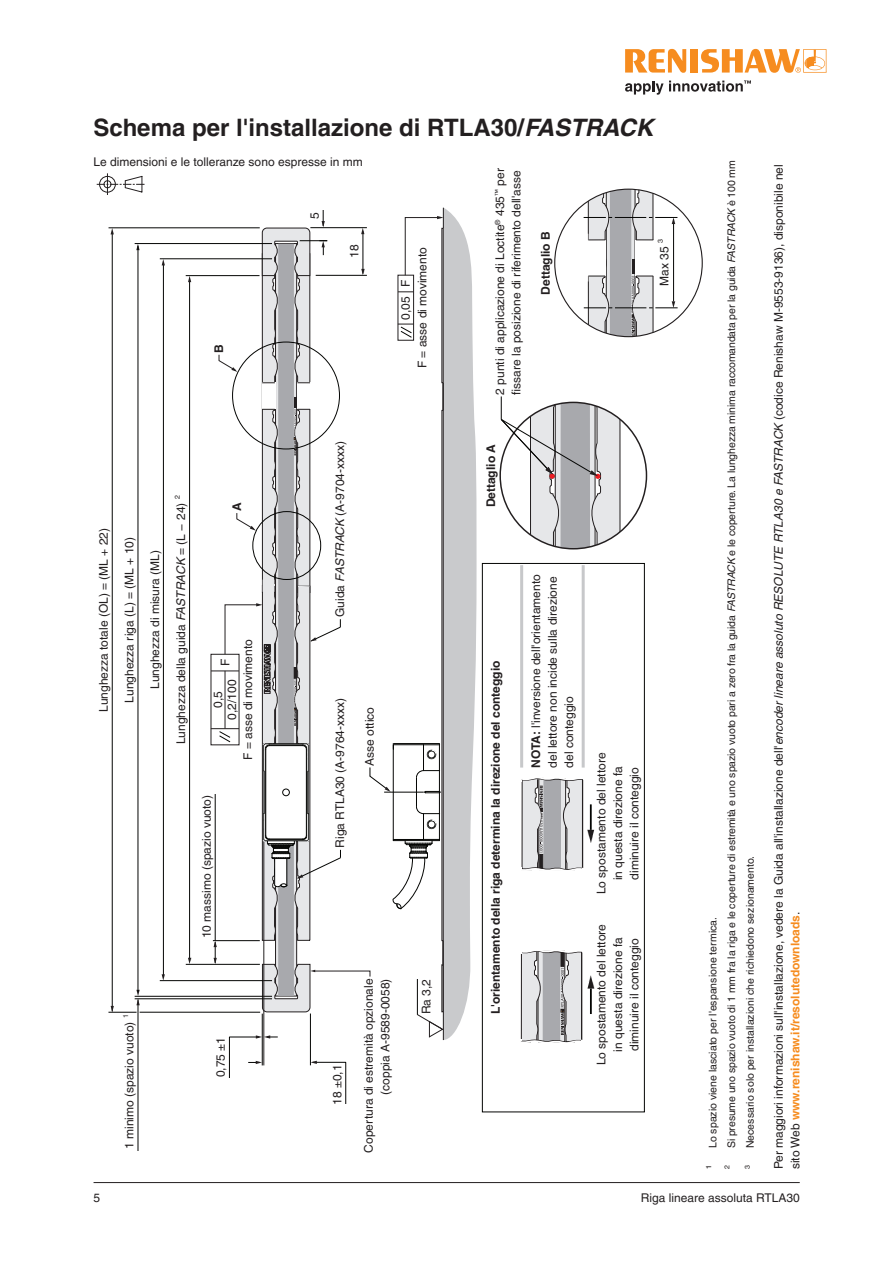
<style>
.page{position:relative;width:893px;height:1263px;background:#fff}
.page>*{position:absolute;margin:0;border:0;box-sizing:border-box;transform-origin:0 0}
.Heading_1__16pt_bold{font:700 24px "Helvetica LT Pro";color:#231f20}
.Figure_annotation_centred{font:12px/16.5px "Helvetica LT Pro";color:#231f20;text-align:center}
._8pt_Body_Text{font:12px/16.5px "Helvetica LT Pro";color:#231f20}
.Figure_annotation{font:12px/16.5px "Helvetica LT Pro";color:#231f20}
.Figure_annotation_right{font:12px/16.5px "Helvetica LT Pro";color:#231f20;text-align:right}
._8pt_Note{font:12px/16.5px "Helvetica LT Pro";color:#231f20}
.Figure_annotation_centred-2{font:700 12px "Helvetica LT Pro";color:#231f20}
.Figure_annotation-2{font:700 12px "Helvetica LT Pro";color:#231f20}
.Footnote{font:12px "Helvetica LT Pro";color:#231f20}
.Footnote-2{font:10.5px "Helvetica LT Pro";letter-spacing:-.01em;color:#231f20}
.Footnote-3{font:7.05px "Helvetica LT Pro";color:#231f20}
.Figure_annotation_centred-3{font:7.05px "Helvetica LT Pro";color:#231f20}
.Figure_annotation_right-2{font:7.05px "Helvetica LT Pro";color:#231f20}
.s1{font-style:italic}
.s2{font-weight:700}
.s3{font-weight:700;color:#f68c1f}
</style>
<div class="page">
<hr style="left:94px;top:1182px;width:706px;height:1px;background:#231f20">
<hr style="left:135px;top:996px;width:137px;height:1px;background:#040503">
<hr style="left:135px;top:998px;width:137px;height:1px;background:#040503">
<hr style="left:140px;top:1012px;width:120px;height:1px;background:#040503">
<hr style="left:138px;top:999px;width:1px;height:158px;background:#040503">
<hr style="left:186px;top:964px;width:74px;height:1px;background:#040503">
<hr style="left:160px;top:980px;width:112px;height:1px;background:#040503">
<hr style="left:160px;top:258px;width:112px;height:1px;background:#040503">
<hr style="left:112px;top:233px;width:1px;height:778px;background:#040503">
<hr style="left:135px;top:243px;width:137px;height:1px;background:#040503">
<hr style="left:163px;top:264px;width:1px;height:711px;background:#040503">
<hr style="left:109px;top:228px;width:151px;height:1px;background:#040503">
<hr style="left:189px;top:280px;width:1px;height:679px;background:#040503">
<svg style="left:188px;top:958px;width:3px;height:6px"></svg>
<svg style="left:108px;top:990px;width:32px;height:23px"></svg>
<svg style="left:162px;top:259px;width:3px;height:6px"></svg>
<svg style="left:111px;top:228px;width:3px;height:6px"></svg>
<svg style="left:188px;top:276px;width:3px;height:6px"></svg>
<hr style="left:186px;top:275px;width:73px;height:1px;background:#040503">
<svg style="left:136px;top:244px;width:4px;height:6px"></svg>
<hr style="left:138px;top:246px;width:1px;height:746px;background:#040503">
<svg style="left:162px;top:974px;width:3px;height:7px"></svg>
<div style="left:482px;top:563px;width:163px;height:549px;border:1px solid #040503"></div>
<svg style="left:520px;top:950px;width:74px;height:93px"></svg>
<svg style="left:521px;top:778px;width:73px;height:93px;background:#c5c5c7"></svg>
<svg style="left:501px;top:396px;width:120px;height:153px"></svg>
<svg style="left:211px;top:207px;width:266px;height:897px"></svg>
<svg style="left:584px;top:189px;width:94px;height:148px"></svg>
<svg style="left:97px;top:173px;width:48px;height:22px"></svg>
<hr style="left:520px;top:565px;width:3px;height:202px;background:#c7c8ca">
<hr style="left:582px;top:565px;width:3px;height:202px;background:#c7c8ca">
<div style="left:132px;top:1151px;width:10px;height:14px;background:#fff"></div>
<div style="left:210px;top:748px;width:12px;height:46px;background:#fff"></div>
<div style="left:218px;top:1079px;width:23px;height:34px;background:#fff"></div>
<div style="left:319px;top:189px;width:9px;height:21px;background:#fff"></div>
<div style="left:409px;top:944px;width:23px;height:34px;background:#fff"></div>
<svg style="left:625px;top:49px;width:61px;height:24px"></svg>
<div style="left:690px;top:49px;width:8px;height:24px;background:#f68c1f"></div>
<svg style="left:701px;top:49px;width:125px;height:24px"></svg>
<svg style="left:625px;top:80px;width:126px;height:15px"></svg>
<p class="Heading_1__16pt_bold" style="left:94px;top:113px;width:561px">Schema per l'installazione di RTLA30/<span class="s1">FASTRACK</span></p>
<p class="_8pt_Body_Text" style="left:94px;top:153px;width:271px">Le dimensioni e le tolleranze sono espresse in mm</p>
<p class="Figure_annotation" style="left:492px;top:395px;width:228px;rotate:-90deg">2 punti di applicazione di Loctite<sup>®</sup> 435<sup>™</sup> per fissare la posizione di riferimento dell'asse</p>
<p class="Figure_annotation" style="left:306px;top:219px;width:8px;rotate:-90deg">5</p>
<p class="Figure_annotation_centred-2" style="left:538px;top:295px;width:65px;rotate:-90deg">Dettaglio B</p>
<p class="Figure_annotation_centred-3" style="left:656px;top:243px;width:5px;rotate:-90deg">3</p>
<p class="Figure_annotation_centred" style="left:346px;top:258px;width:15px;rotate:-90deg">18</p>
<p class="Figure_annotation_centred" style="left:656px;top:286px;width:41px;rotate:-90deg">Max 35</p>
<p class="Figure_annotation_centred" style="left:414px;top:368px;width:122px;rotate:-90deg">F = asse di movimento</p>
<p class="Figure_annotation_centred" style="left:397px;top:287px;width:9px;rotate:-90deg">F</p>
<p class="Figure_annotation_centred" style="left:397px;top:319px;width:25px;rotate:-90deg">0,05</p>
<p class="Figure_annotation-2" style="left:212px;top:353px;width:10px;rotate:-90deg">B</p>
<p class="Figure_annotation_centred" style="left:95px;top:712px;width:186px;rotate:-90deg">Lunghezza totale (OL) = (ML + 22)</p>
<p class="Figure_annotation_centred" style="left:121px;top:703px;width:167px;rotate:-90deg">Lunghezza riga (L) = (ML + 10)</p>
<p class="Figure_annotation_centred" style="left:147px;top:689px;width:140px;rotate:-90deg">Lunghezza di misura (ML)</p>
<p class="Figure_annotation_centred-3" style="left:173px;top:499px;width:5px;rotate:-90deg">2</p>
<p class="Figure_annotation_centred" style="left:173px;top:744px;width:243px;rotate:-90deg">Lunghezza della guida <span class="s1">FASTRACK</span> = (L − 24)</p>
<p class="Figure_annotation-2" style="left:230px;top:511px;width:10px;rotate:-90deg">A</p>
<p class="Figure_annotation_centred" style="left:240px;top:760px;width:122px;rotate:-90deg">F = asse di movimento</p>
<p class="Figure_annotation_centred" style="left:217px;top:666px;width:9px;rotate:-90deg">F</p>
<p class="Figure_annotation_centred" style="left:224px;top:720px;width:42px;rotate:-90deg">0,2/100</p>
<p class="Figure_annotation_centred" style="left:210px;top:708px;width:18px;rotate:-90deg">0,5</p>
<p class="Figure_annotation" style="left:198px;top:938px;width:145px;rotate:-90deg">10 massimo (spazio vuoto)</p>
<p class="Figure_annotation_right-2" style="left:121px;top:1018px;width:5px;rotate:-90deg">1</p>
<p class="Figure_annotation_right" style="left:121px;top:1149px;width:129px;rotate:-90deg">1 minimo (spazio vuoto)</p>
<p class="Figure_annotation_right" style="left:212px;top:1077px;width:42px;rotate:-90deg">0,75 ±1</p>
<p class="Figure_annotation" style="left:332px;top:617px;width:178px;rotate:-90deg">Guida <span class="s1">FASTRACK</span> (A-9704-xxxx)</p>
<p class="Figure_annotation" style="left:332px;top:848px;width:151px;rotate:-90deg">Riga RTLA30 (A-9764-xxxx)</p>
<p class="Figure_annotation" style="left:361px;top:766px;width:60px;rotate:-90deg">Asse ottico</p>
<p class="Figure_annotation_right" style="left:329px;top:1105px;width:42px;rotate:-90deg">18 ±0,1</p>
<p class="Figure_annotation_right" style="left:360px;top:1152px;width:175px;rotate:-90deg">Copertura di estremità opzionale (coppia A-9589-0058)</p>
<p class="Figure_annotation" style="left:418px;top:1014px;width:37px;rotate:-90deg">Ra 3,2</p>
<p class="Figure_annotation_centred-2" style="left:484px;top:507px;width:65px;rotate:-90deg">Dettaglio A</p>
<p class="Figure_annotation_centred-2" style="left:488px;top:1014px;width:355px;rotate:-90deg">L'orientamento della riga determina la direzione del conteggio</p>
<p class="_8pt_Note" style="left:528px;top:767px;width:195px;rotate:-90deg"><span class="s2">NOTA:</span> l'inversione dell'orientamento del lettore non incide sulla direzione del conteggio</p>
<p class="Figure_annotation_centred" style="left:593px;top:894px;width:143px;rotate:-90deg">Lo spostamento del lettore in questa direzione fa diminuire il conteggio</p>
<p class="Figure_annotation_centred" style="left:593px;top:1065px;width:143px;rotate:-90deg">Lo spostamento del lettore in questa direzione fa diminuire il conteggio</p>
<p class="Footnote-2" style="left:707px;top:1148px;width:233px;rotate:-90deg">Lo spazio viene lasciato per l'espansione termica.</p>
<p class="Footnote-2" style="left:725px;top:1148px;width:989px;rotate:-90deg">Si presume uno spazio vuoto di 1 mm fra la riga e le coperture di estremità e uno spazio vuoto pari a zero fra la guida <span class="s1">FASTRACK</span> e le coperture. La lunghezza minima raccomandata per la guida <span class="s1">FASTRACK</span> è 100 mm</p>
<p class="Footnote-2" style="left:744px;top:1148px;width:294px;rotate:-90deg">Necessario solo per installazioni che richiedono sezionamento.</p>
<p class="Footnote" style="left:704px;top:1169px;width:5px;rotate:-90deg">¹</p>
<p class="Footnote-3" style="left:723px;top:1169px;width:5px;rotate:-90deg">2</p>
<p class="Footnote-3" style="left:743px;top:1169px;width:5px;rotate:-90deg">3</p>
<p class="_8pt_Body_Text" style="left:770px;top:1169px;width:1007px;rotate:-90deg">Per maggiori informazioni sull'installazione, vedere la Guida all'installazione dell'<span class="s1">encoder lineare assoluto RESOLUTE RTLA30 e FASTRACK</span> (codice Renishaw M-9553-9136), disponibile nel sito Web <span class="s3">www.renishaw.it/resolutedownloads</span>.</p>
<p class="_8pt_Body_Text" style="left:94px;top:1189px;width:8px">5</p>
<p class="_8pt_Body_Text" style="left:641px;top:1189px;width:161px">Riga lineare assoluta RTLA30</p>
</div>
